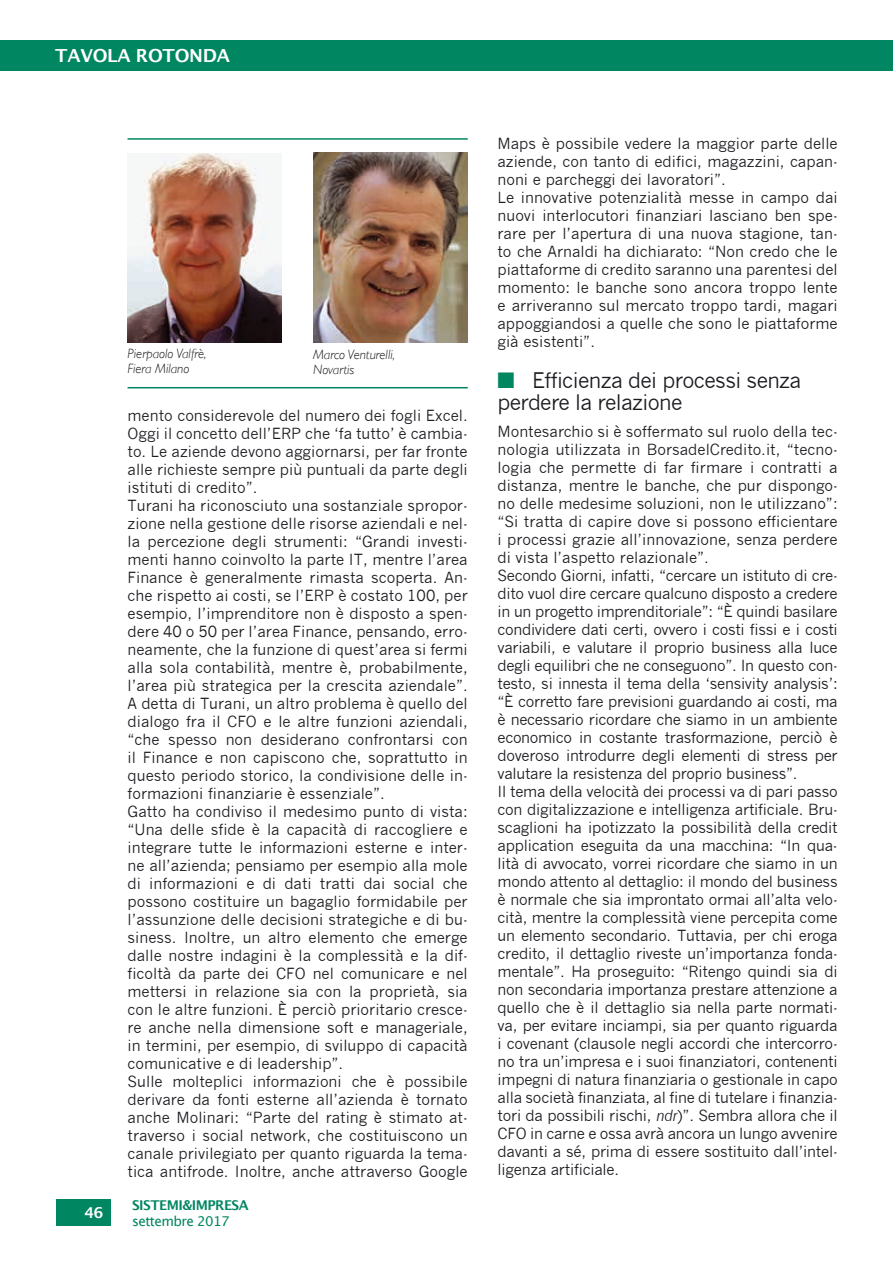
<style>
.page{position:relative;width:893px;height:1263px;background:#fff}
.page>*{position:absolute;margin:0;border:0;box-sizing:border-box;transform-origin:0 0}
.t1{font:21px/22.5px "News Gothic";letter-spacing:-.03em;color:#1b1c20}
.t2{font:600 18px "Lucida Sans";letter-spacing:-.015em;color:#fff}
.t3{font:15px/18px "News Gothic";color:#1b1c20}
.t4{font:600 15px "Lucida Sans";color:#fff}
.t5{font:italic 300 13.5px/15px "Gill Sans";color:#1b1c20}
.t6{font:700 13.5px "Lucida Grande";letter-spacing:-.04em;color:#008661}
.t7{font:13.5px "Lucida Grande";letter-spacing:-.04em;color:#008661}
.s1{color:#008661}
.s2{font-style:italic}
</style>
<div class="page">
<div style="left:56px;top:1199px;width:54px;height:27px;background:#008661"></div>
<div style="left:0;top:40px;width:893px;height:31px;background:#008661"></div>
<hr style="left:128px;top:387px;width:340px;height:1px;background:#008661">
<hr style="left:128px;top:138px;width:340px;height:2px;background:#008661">
<img style="left:128px;top:153px;width:153px;height:190px">
<img style="left:313px;top:152px;width:155px;height:191px">
<p class="t2" style="left:55px;top:46px;width:176px">TAVOLA ROTONDA</p>
<p class="t5" style="left:128px;top:346px;width:80px">Pierpaolo Valfrè,<br>Fiera Milano</p>
<p class="t5" style="left:313px;top:347px;width:83px">Marco Venturelli,<br>Novartis</p>
<p class="t4" style="left:84px;top:1204px;width:21px">46</p>
<p class="t3" style="left:128px;top:406px;width:342px">mento considerevole del numero dei fogli Excel.<br>Oggi il concetto dell’ERP che ‘fa tutto’ è cambia&shy;to. Le aziende devono aggiornarsi, per far fronte alle richieste sempre più puntuali da parte degli istituti di credito”.<br>Turani ha riconosciuto una sostanziale spropor&shy;zione nella gestione delle risorse aziendali e nel&shy;la percezione degli strumenti: “Grandi investi&shy;menti hanno coinvolto la parte IT, mentre l’area Finance è generalmente rimasta scoperta. An&shy;che rispetto ai costi, se l’ERP è costato 100, per esempio, l’imprenditore non è disposto a spen&shy;dere 40 o 50 per l’area Finance, pensando, erro&shy;neamente, che la funzione di quest’area si fermi alla sola contabilità, mentre è, probabilmente, l’area più strategica per la crescita aziendale”.<br>A detta di Turani, un altro problema è quello del dialogo fra il CFO e le altre funzioni aziendali, “che spesso non desiderano confrontarsi con il Finance e non capiscono che, soprattutto in questo periodo storico, la condivisione delle in&shy;formazioni finanziarie è essenziale”.<br>Gatto ha condiviso il medesimo punto di vista: “Una delle sfide è la capacità di raccogliere e integrare tutte le informazioni esterne e inter&shy;ne all’azienda; pensiamo per esempio alla mole di informazioni e di dati tratti dai social che possono costituire un bagaglio formidabile per l’assunzione delle decisioni strategiche e di bu&shy;siness. Inoltre, un altro elemento che emerge dalle nostre indagini è la complessità e la dif&shy;ficoltà da parte dei CFO nel comunicare e nel mettersi in relazione sia con la proprietà, sia con le altre funzioni. È perciò prioritario cresce&shy;re anche nella dimensione soft e manageriale, in termini, per esempio, di sviluppo di capacità comunicative e di leadership”.<br>Sulle molteplici informazioni che è possibile derivare da fonti esterne all’azienda è tornato anche Molinari: “Parte del rating è stimato at&shy;traverso i social network, che costituiscono un canale privilegiato per quanto riguarda la tema&shy;tica antifrode. Inoltre, anche attraverso Google</p>
<p class="t6" style="left:132px;top:1194px;width:118px">SISTEMI&amp;IMPRESA</p>
<p class="t7" style="left:132px;top:1213px;width:99px">settembre 2017</p>
<p class="t3" style="left:497px;top:135px;width:342px">Maps è possibile vedere la maggior parte delle aziende, con tanto di edifici, magazzini, capan&shy;noni e parcheggi dei lavoratori”.<br>Le innovative potenzialità messe in campo dai nuovi interlocutori finanziari lasciano ben spe&shy;rare per l’apertura di una nuova stagione, tan&shy;to che Arnaldi ha dichiarato: “Non credo che le piattaforme di credito saranno una parentesi del momento: le banche sono ancora troppo lente e arriveranno sul mercato troppo tardi, magari appoggiandosi a quelle che sono le piattaforme già esistenti”.</p>
<h1 class="t1" style="left:497px;top:369px;width:305px"><span class="s1">■</span> Efficienza dei processi senza perdere la relazione</h1>
<p class="t3" style="left:497px;top:423px;width:342px">Montesarchio si è soffermato sul ruolo della tec&shy;nologia utilizzata in BorsadelCredito.it, “tecno&shy;logia che permette di far firmare i contratti a distanza, mentre le banche, che pur dispongo&shy;no delle medesime soluzioni, non le utilizzano”: “Si tratta di capire dove si possono efficientare i processi grazie all’innovazione, senza perdere di vista l’aspetto relazionale”.<br>Secondo Giorni, infatti, “cercare un istituto di cre&shy;dito vuol dire cercare qualcuno disposto a credere in un progetto imprenditoriale”: “È quindi basilare condividere dati certi, ovvero i costi fissi e i costi variabili, e valutare il proprio business alla luce degli equilibri che ne conseguono”. In questo con&shy;testo, si innesta il tema della ‘sensivity analysis’: “È corretto fare previsioni guardando ai costi, ma è necessario ricordare che siamo in un ambiente economico in costante trasformazione, perciò è doveroso introdurre degli elementi di stress per valutare la resistenza del proprio business”.<br>Il tema della velocità dei processi va di pari passo con digitalizzazione e intelligenza artificiale. Bru&shy;scaglioni ha ipotizzato la possibilità della credit application eseguita da una macchina: “In qua&shy;lità di avvocato, vorrei ricordare che siamo in un mondo attento al dettaglio: il mondo del business è normale che sia improntato ormai all’alta velo&shy;cità, mentre la complessità viene percepita come un elemento secondario. Tuttavia, per chi eroga credito, il dettaglio riveste un’importanza fonda&shy;mentale”. Ha proseguito: “Ritengo quindi sia di non secondaria importanza prestare attenzione a quello che è il dettaglio sia nella parte normati&shy;va, per evitare inciampi, sia per quanto riguarda i covenant (clausole negli accordi che intercorro&shy;no tra un’impresa e i suoi finanziatori, contenenti impegni di natura finanziaria o gestionale in capo alla società finanziata, al fine di tutelare i finanzia&shy;tori da possibili rischi, <span class="s2">ndr</span>)”. Sembra allora che il CFO in carne e ossa avrà ancora un lungo avvenire davanti a sé, prima di essere sostituito dall’intel&shy;ligenza artificiale.</p>
</div>
